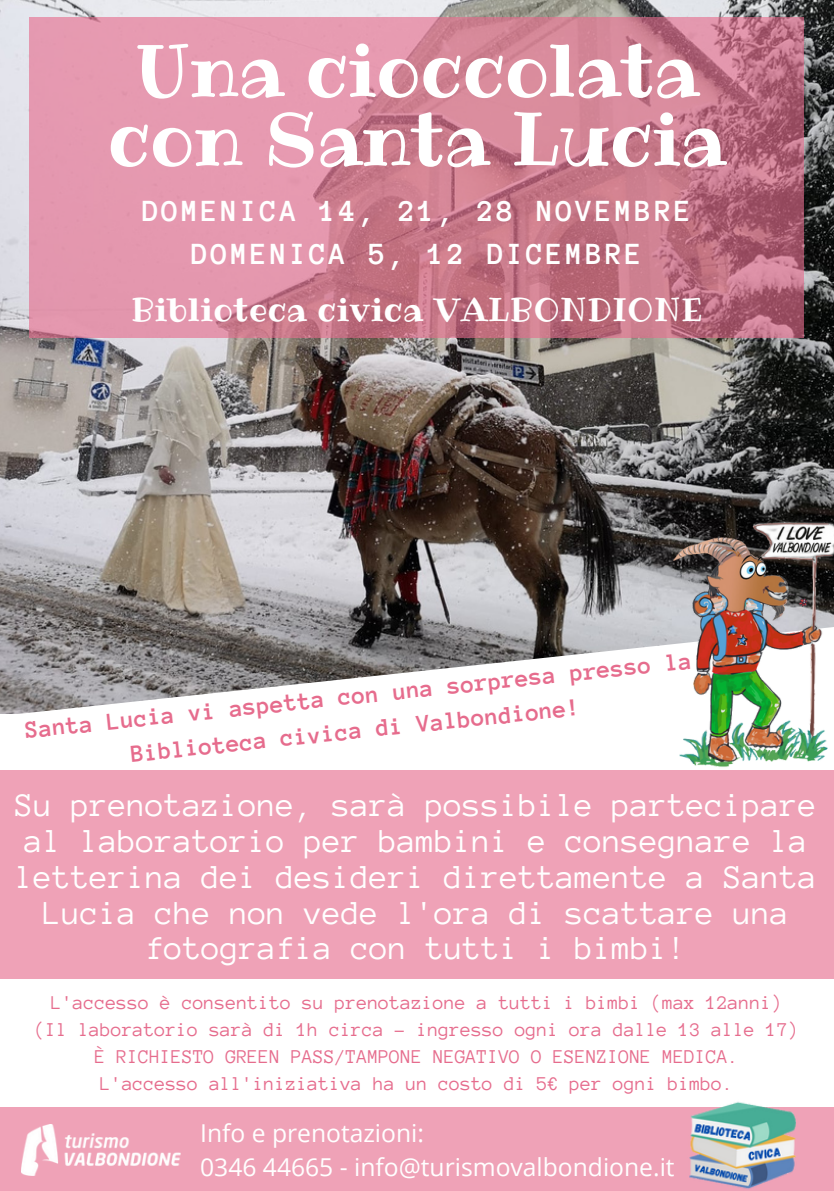
<style>
.page{position:relative;width:834px;height:1191px;background:#fff}
.page>*{position:absolute;margin:0;border:0;box-sizing:border-box;transform-origin:0 0}
.t1{font:73.4px/68.8px "Ribeye";color:#fff;text-align:center}
.t2{font:34.2px/35.8px "Anonymous Pro";color:#fff;text-align:center}
.t3{font:32.2px "Ribeye";letter-spacing:.02em;color:#fff}
.t4{font:700 31.4px "Anonymous Pro";letter-spacing:.08em;color:#fff}
.t5{font:700 25px/34.8px "Anonymous Pro";color:#e66c8d;text-align:center}
.t6{font:24.6px "Open Sans";color:#fff}
.t7{font:20px "Anonymous Pro";color:#e66c8d}
</style>
<div class="page">
<img style="left:0;top:0;width:834px;height:619px">
<svg style="left:0;top:619px;width:834px;height:152px"></svg>
<svg style="left:30px;top:17px;width:774px;height:321px;background:#d18397"></svg>
<div style="left:0;top:1107px;width:834px;height:84px;background:#efa2b7"></div>
<img style="left:689px;top:1101px;width:107px;height:88px">
<img style="left:21px;top:1124px;width:159px;height:51px">
<div style="left:0;top:771px;width:834px;height:208px;background:#efa2b7"></div>
<img style="left:641px;top:506px;width:192px;height:265px">
<p class="t1" style="left:108px;top:36px;width:619px">Una cioccolata con Santa Lucia</p>
<p class="t4" style="left:142px;top:195px;width:551px">DOMENICA 14, 21, 28 NOVEMBRE</p>
<p class="t4" style="left:191px;top:238px;width:452px">DOMENICA 5, 12 DICEMBRE</p>
<p class="t3" style="left:131px;top:288px;width:573px">Biblioteca civica VALBONDIONE</p>
<p class="t5" style="left:23px;top:713px;width:672px;rotate:-6deg">Santa Lucia vi aspetta con una sorpresa presso la<br>Biblioteca civica di Valbondione!</p>
<p class="t2" style="left:15px;top:788px;width:803px">Su prenotazione, sarà possibile partecipare al laboratorio per bambini e consegnare la letterina dei desideri direttamente a Santa Lucia che non vede l'ora di scattare una fotografia con tutti i bimbi!</p>
<p class="t7" style="left:51px;top:993px;width:733px">L'accesso è consentito su prenotazione a tutti i bimbi (max 12anni)</p>
<p class="t7" style="left:35px;top:1020px;width:765px">(Il laboratorio sarà di 1h circa - ingresso ogni ora dalle 13 alle 17)</p>
<p class="t7" style="left:95px;top:1047px;width:645px">È RICHIESTO GREEN PASS/TAMPONE NEGATIVO O ESENZIONE MEDICA.</p>
<p class="t7" style="left:100px;top:1074px;width:634px">L'accesso all'iniziativa ha un costo di 5€ per ogni bimbo.</p>
<p class="t6" style="left:200px;top:1116px;width:225px">Info e prenotazioni:</p>
<p class="t6" style="left:200px;top:1150px;width:476px">0346 44665 - info@turismovalbondione.it</p>
</div>
